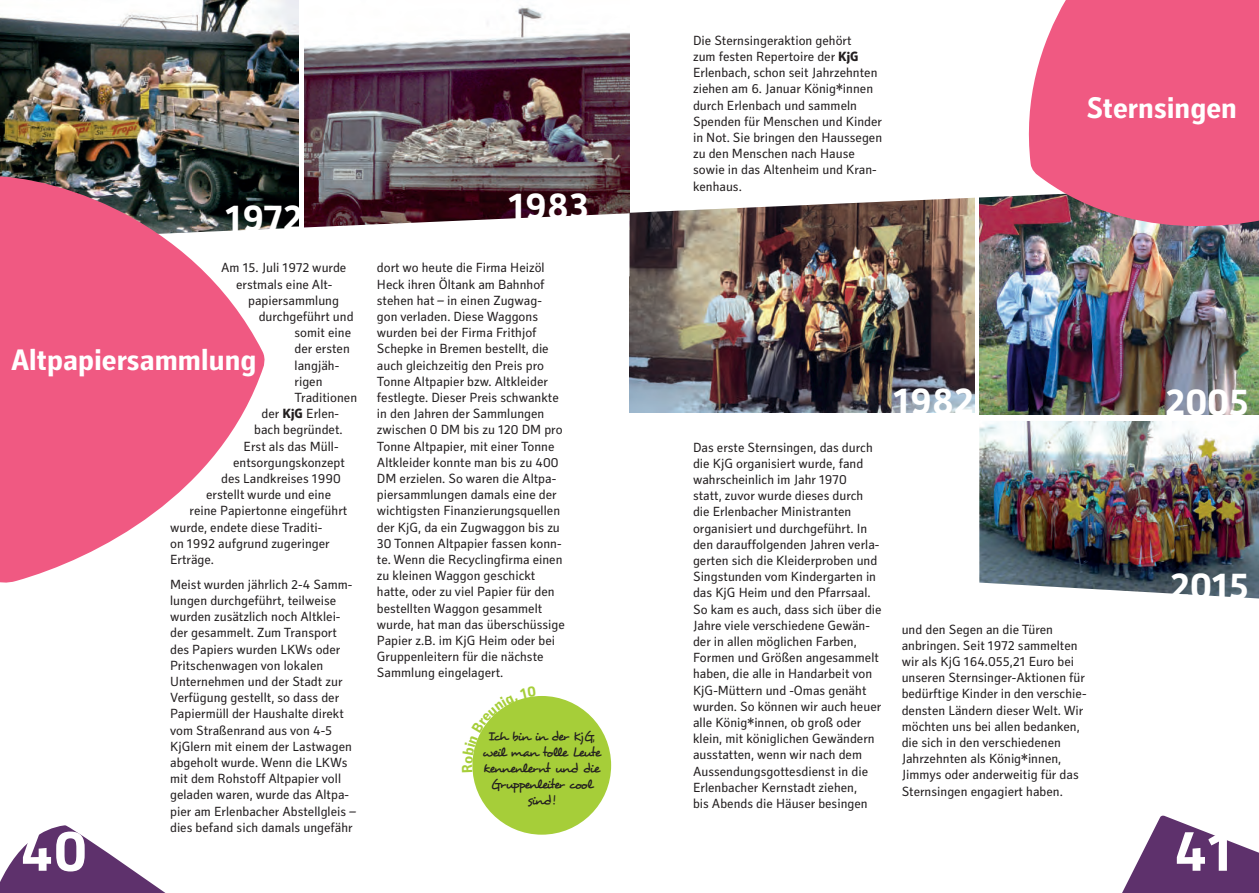
<style>
.page{position:relative;width:1259px;height:893px;background:#fff}
.page>*{position:absolute;margin:0;border:0;box-sizing:border-box;transform-origin:0 0}
.t1{font:700 58.5px "Secca Kj G";color:#fff}
.t2{font:700 38.4px "Secca Kj G";color:#fff}
.t3{font:700 30px "Secca Kj G";color:#fff}
.t4{font:13.5px/16.2px "Secca Kj G";color:#231f20}
.t5{font:13.5px/16.2px "Desyrel";letter-spacing:-.09em;color:#231f20;text-align:center}
</style>
<div class="page">
<svg style="left:1122px;top:815px;width:137px;height:78px"></svg>
<img style="left:979px;top:213px;width:280px;height:202px">
<img style="left:629px;top:213px;width:345px;height:199px">
<svg style="left:629px;top:117px;width:386px;height:96px"></svg>
<img style="left:979px;top:421px;width:280px;height:177px">
<img style="left:0;top:0;width:298px;height:213px">
<img style="left:304px;top:6px;width:325px;height:207px">
<svg style="left:0;top:825px;width:166px;height:68px"></svg>
<svg style="left:1015px;top:0;width:244px;height:243px;background:#e26789"></svg>
<svg style="left:266px;top:213px;width:363px;height:17px"></svg>
<svg style="left:0;top:169px;width:266px;height:414px;fill:#f05982"></svg>
<div style="left:472px;top:696px;width:139px;height:139px;background:#a6ce39;border-radius:50%"></div>
<svg style="left:472px;top:696px;width:64px;height:76px"></svg>
<h2 class="t2" style="left:225px;top:197px;width:79px">1972</h2>
<h2 class="t2" style="left:508px;top:184px;width:82px">1983</h2>
<p class="t4" style="left:693px;top:33px;width:191px">Die Sternsingeraktion gehört<br>zum festen Repertoire der }<br>Erlenbach, schon seit Jahrzehnten ziehen am 6. Januar König*innen durch Erlenbach und sammeln<br>Spenden für Menschen und Kinder in Not. Sie bringen den Haussegen zu den Menschen nach Hause sowie in das Altenheim und Kran&shy;kenhaus.</p>
<h3 class="t3" style="left:1086px;top:91px;width:152px">Sternsingen</h3>
<p class="t4" style="left:221px;top:260px;width:127px;text-align:center">Am 15. Juli 1972 wurde erstmals eine Alt-</p>
<p class="t4" style="left:248px;top:293px;width:92px">papiersammlung</p>
<p class="t4" style="left:259px;top:309px;width:96px">durchgeführt und</p>
<p class="t4" style="left:294px;top:325px;width:58px">somit eine</p>
<p class="t4" style="left:294px;top:341px;width:57px">der ersten</p>
<p class="t4" style="left:294px;top:357px;width:46px">langjäh-</p>
<p class="t4" style="left:294px;top:374px;width:30px">rigen</p>
<p class="t4" style="left:294px;top:390px;width:64px">Traditionen</p>
<p class="t4" style="left:262px;top:406px;width:79px">der } Erlen-</p>
<p class="t4" style="left:254px;top:422px;width:90px">bach begründet.</p>
<p class="t4" style="left:244px;top:438px;width:96px">Erst als das Müll-</p>
<p class="t4" style="left:233px;top:455px;width:113px">entsorgungskonzept</p>
<p class="t4" style="left:221px;top:471px;width:121px">des Landkreises 1990</p>
<p class="t4" style="left:206px;top:487px;width:127px">erstellt wurde und eine</p>
<p class="t4" style="left:190px;top:503px;width:159px">reine Papiertonne eingeführt</p>
<p class="t4" style="left:170px;top:519px;width:154px">wurde, endete diese Traditi-</p>
<p class="t4" style="left:170px;top:536px;width:161px">on 1992 aufgrund zugeringer</p>
<p class="t4" style="left:170px;top:552px;width:45px">Erträge.</p>
<p class="t4" style="left:170px;top:577px;width:187px">Meist wurden jährlich 2-4 Samm&shy;lungen durchgeführt, teilweise wurden zusätzlich noch Altklei&shy;der gesammelt. Zum Transport des Papiers wurden LKWs oder<br>Pritschenwagen von lokalen<br>Unternehmen und der Stadt zur<br>Verfügung gestellt, so dass der<br>Papiermüll der Haushalte direkt vom Straßenrand aus von 4-5<br>KjGlern mit einem der Lastwagen abgeholt wurde. Wenn die LKWs mit dem Rohstoff Altpapier voll geladen waren, wurde das Altpa&shy;pier am Erlenbacher Abstellgleis – dies befand sich damals ungefähr</p>
<p class="t4" style="left:377px;top:260px;width:189px">dort wo heute die Firma Heizöl<br>Heck ihren Öltank am Bahnhof stehen hat – in einen Zugwag&shy;gon verladen. Diese Waggons wurden bei der Firma Frithjof<br>Schepke in Bremen bestellt, die auch gleichzeitig den Preis pro<br>Tonne Altpapier bzw. Altkleider festlegte. Dieser Preis schwankte in den Jahren der Sammlungen zwischen 0 DM bis zu 120 DM pro<br>Tonne Altpapier, mit einer Tonne<br>Altkleider konnte man bis zu 400<br>DM erzielen. So waren die Altpa&shy;piersammlungen damals eine der wichtigsten Finanzierungsquellen der KjG, da ein Zugwaggon bis zu<br>30 Tonnen Altpapier fassen konn&shy;te. Wenn die Recyclingfirma einen zu kleinen Waggon geschickt hatte, oder zu viel Papier für den bestellten Waggon gesammelt wurde, hat man das überschüssige<br>Papier z.B. im KjG Heim oder bei<br>Gruppenleitern für die nächste<br>Sammlung eingelagert.</p>
<h3 class="t3" style="left:11px;top:343px;width:247px">Altpapiersammlung</h3>
<h2 class="t2" style="left:893px;top:379px;width:82px">1982</h2>
<h2 class="t2" style="left:1165px;top:380px;width:85px">2005</h2>
<p class="t4" style="left:693px;top:439px;width:190px">Das erste Sternsingen, das durch die KjG organisiert wurde, fand wahrscheinlich im Jahr 1970<br>statt, zuvor wurde dieses durch die Erlenbacher Ministranten organisiert und durchgeführt. In den darauffolgenden Jahren verla&shy;gerten sich die Kleiderproben und<br>Singstunden vom Kindergarten in das KjG Heim und den Pfarrsaal.<br>So kam es auch, dass sich über die<br>Jahre viele verschiedene Gewän&shy;der in allen möglichen Farben,<br>Formen und Größen angesammelt haben, die alle in Handarbeit von<br>KjG-Müttern und -Omas genäht wurden. So können wir auch heuer alle König*innen, ob groß oder klein, mit königlichen Gewändern ausstatten, wenn wir nach dem<br>Aussendungsgottesdienst in die<br>Erlenbacher Kernstadt ziehen,<br>bis Abends die Häuser besingen</p>
<h2 class="t2" style="left:1170px;top:564px;width:80px">2015</h2>
<p class="t4" style="left:901px;top:621px;width:187px">und den Segen an die Türen anbringen. Seit 1972 sammelten wir als KjG 164.055,21 Euro bei unseren Sternsinger-Aktionen für bedürftige Kinder in den verschie&shy;densten Ländern dieser Welt. Wir möchten uns bei allen bedanken, die sich in den verschiedenen<br>Jahrzehnten als König*innen,<br>Jimmys oder anderweitig für das<br>Sternsingen engagiert haben.</p>
<p class="t5" style="left:482px;top:728px;width:120px">Ich bin in der KjG, weil man tolle Leute kennenlernt und die<br>Gruppenleiter cool sind!</p>
<h1 class="t1" style="left:20px;top:818px;width:68px">40</h1>
<h1 class="t1" style="left:1174px;top:818px;width:61px">41</h1>
</div>
